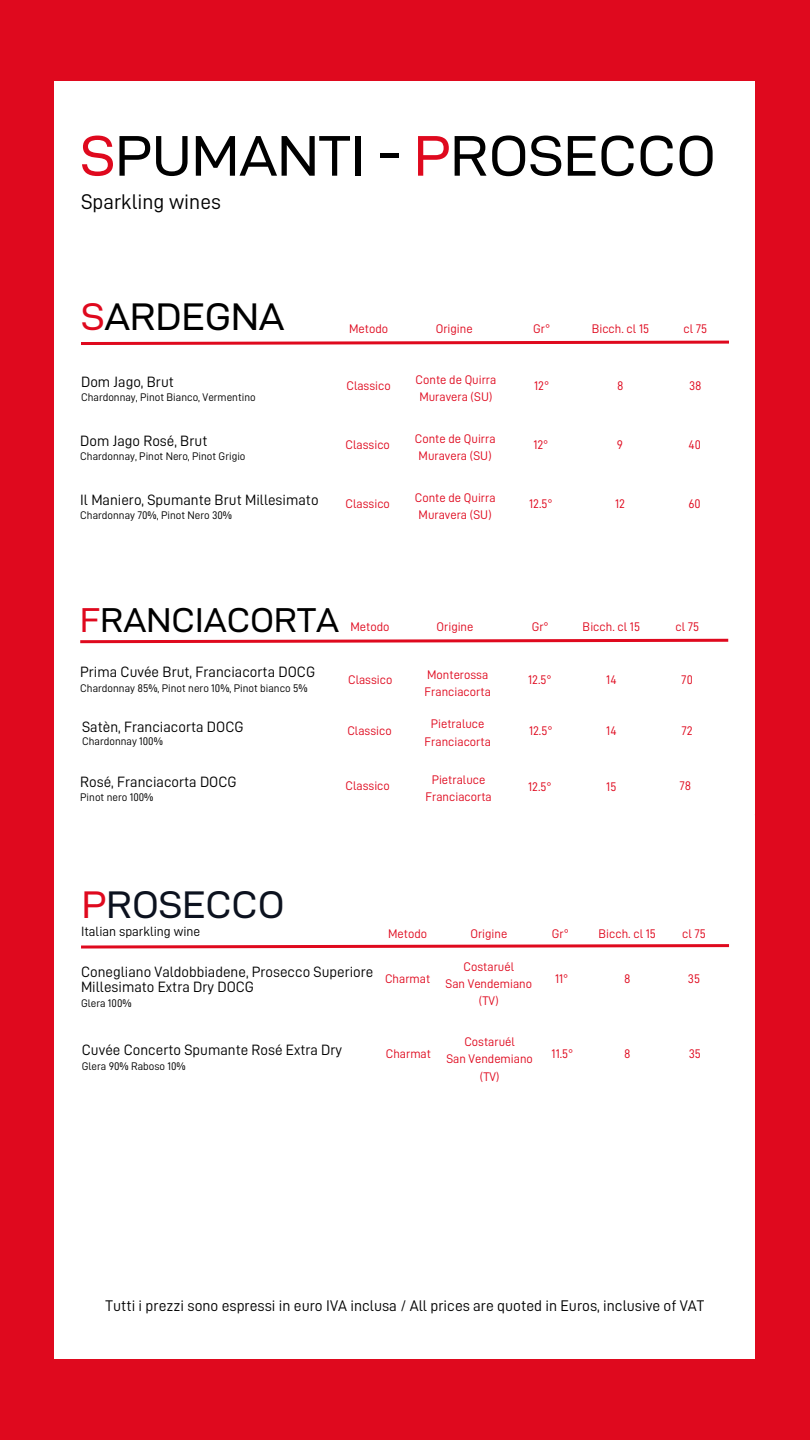
<style>
.page{position:relative;width:810px;height:1440px;background:#df091e}
.page>*{position:absolute;margin:0;border:0;box-sizing:border-box;transform-origin:0 0}
.t1{font:57.4px "D DIN Exp";color:#000}
.t2{font:38.6px "D DIN Exp";color:#000}
.t3{font:38.6px "D DIN Exp";color:#0c121f}
.t4{font:34.6px "D DIN Exp";color:#000}
.t5{font:21.3px "D DIN";color:#000}
.t6{font:15.5px "D DIN";color:#000}
.t7{font:15px/15px "D DIN";color:#000}
.t8{font:13.5px "D DIN";color:#000}
.t9{font:12.5px/17.1px "D DIN";color:#df091e;text-align:center}
.t10{font:11px "D DIN";color:#000}
.s1{color:#df091e}
</style>
<div class="page">
<div style="left:55px;top:81px;width:700px;height:1278px;background:#fff"></div>
<svg style="left:81px;top:340px;width:648px;height:5px"></svg>
<svg style="left:81px;top:944px;width:648px;height:5px"></svg>
<svg style="left:80px;top:638px;width:649px;height:6px"></svg>
<h1 class="t1" style="left:80px;top:124px;width:637px"><span class="s1">S</span>PUMANTI - <span class="s1">P</span>ROSECCO</h1>
<h4 class="t5" style="left:81px;top:191px;width:141px">Sparkling wines</h4>
<h6 class="t2" style="left:81px;top:295px;width:205px"><span class="s1">S</span>ARDEGNA</h6>
<h6 class="t9" style="left:349px;top:320px;width:41px">Metodo</h6>
<h6 class="t9" style="left:436px;top:320px;width:38px">Origine</h6>
<h6 class="t9" style="left:533px;top:320px;width:18px">Gr°</h6>
<h5 class="t9" style="left:592px;top:320px;width:59px">Bicch. cl 15</h5>
<p class="t9" style="left:683px;top:320px;width:25px">cl 75</p>
<h6 class="t7" style="left:81px;top:374px;width:94px">Dom Jago, Brut</h6>
<h6 class="t10" style="left:81px;top:392px;width:176px">Chardonnay, Pinot Bianco, Vermentino</h6>
<h5 class="t9" style="left:416px;top:371px;width:82px">Conte de Quirra<br>Muravera (SU)</h5>
<h6 class="t9" style="left:346px;top:377px;width:46px">Classico</h6>
<p class="t9" style="left:534px;top:377px;width:17px">12°</p>
<p class="t9" style="left:689px;top:377px;width:14px">38</p>
<p class="t9" style="left:617px;top:377px;width:8px">8</p>
<p class="t7" style="left:80px;top:433px;width:129px">Dom Jago Rosé, Brut</p>
<h6 class="t10" style="left:80px;top:451px;width:167px">Chardonnay, Pinot Nero, Pinot Grigio</h6>
<p class="t9" style="left:415px;top:430px;width:82px">Conte de Quirra<br>Muravera (SU)</p>
<h6 class="t9" style="left:346px;top:436px;width:46px">Classico</h6>
<h6 class="t9" style="left:533px;top:436px;width:17px">12°</h6>
<p class="t9" style="left:688px;top:436px;width:14px">40</p>
<h6 class="t9" style="left:617px;top:436px;width:8px">9</h6>
<h5 class="t7" style="left:80px;top:492px;width:240px">Il Maniero, Spumante Brut Millesimato</h5>
<p class="t10" style="left:80px;top:510px;width:153px">Chardonnay 70%, Pinot Nero 30%</p>
<p class="t9" style="left:415px;top:489px;width:82px">Conte de Quirra<br>Muravera (SU)</p>
<h6 class="t9" style="left:346px;top:495px;width:46px">Classico</h6>
<h6 class="t9" style="left:529px;top:495px;width:25px">12.5°</h6>
<h6 class="t9" style="left:688px;top:495px;width:14px">60</h6>
<h6 class="t9" style="left:615px;top:495px;width:11px">12</h6>
<h6 class="t4" style="left:80px;top:601px;width:261px"><span class="s1">F</span>RANCIACORTA</h6>
<h6 class="t9" style="left:350px;top:618px;width:41px">Metodo</h6>
<h6 class="t9" style="left:437px;top:618px;width:38px">Origine</h6>
<h6 class="t9" style="left:532px;top:618px;width:18px">Gr°</h6>
<h5 class="t9" style="left:583px;top:618px;width:59px">Bicch. cl 15</h5>
<h6 class="t9" style="left:675px;top:618px;width:25px">cl 75</h6>
<p class="t7" style="left:80px;top:665px;width:236px">Prima Cuvée Brut, Franciacorta DOCG</p>
<p class="t10" style="left:80px;top:683px;width:229px">Chardonnay 85%, Pinot nero 10%, Pinot bianco 5%</p>
<h6 class="t7" style="left:82px;top:719px;width:163px">Satèn, Franciacorta DOCG</h6>
<p class="t10" style="left:82px;top:736px;width:82px">Chardonnay 100%</p>
<h5 class="t9" style="left:348px;top:671px;width:46px">Classico</h5>
<p class="t9" style="left:425px;top:666px;width:68px;text-align:left">Monterossa<br>Franciacorta</p>
<h6 class="t9" style="left:528px;top:671px;width:25px">12.5°</h6>
<h6 class="t9" style="left:681px;top:671px;width:13px">70</h6>
<h6 class="t9" style="left:606px;top:671px;width:12px">14</h6>
<p class="t9" style="left:347px;top:722px;width:46px">Classico</p>
<h2 class="t9" style="left:425px;top:716px;width:68px">Pietraluce<br>Franciacorta</h2>
<h6 class="t9" style="left:529px;top:722px;width:25px">12.5°</h6>
<h6 class="t9" style="left:681px;top:722px;width:13px">72</h6>
<p class="t9" style="left:606px;top:722px;width:12px">14</p>
<p class="t7" style="left:80px;top:775px;width:158px">Rosé, Franciacorta DOCG</p>
<h6 class="t10" style="left:80px;top:792px;width:75px">Pinot nero 100%</h6>
<h5 class="t9" style="left:425px;top:772px;width:68px">Pietraluce<br>Franciacorta</h5>
<h6 class="t9" style="left:346px;top:778px;width:46px">Classico</h6>
<p class="t9" style="left:528px;top:778px;width:25px">12.5°</p>
<p class="t9" style="left:679px;top:778px;width:13px">78</p>
<p class="t9" style="left:606px;top:778px;width:12px">15</p>
<p class="t3" style="left:82px;top:883px;width:204px"><span class="s1">P</span>ROSECCO</p>
<h6 class="t8" style="left:81px;top:925px;width:121px">Italian sparkling wine</h6>
<h3 class="t9" style="left:388px;top:925px;width:41px">Metodo</h3>
<h6 class="t9" style="left:470px;top:925px;width:38px">Origine</h6>
<h6 class="t9" style="left:552px;top:925px;width:18px">Gr°</h6>
<h6 class="t9" style="left:599px;top:925px;width:59px">Bicch. cl 15</h6>
<h6 class="t9" style="left:682px;top:925px;width:25px">cl 75</h6>
<h5 class="t7" style="left:81px;top:964px;width:294px">Conegliano Valdobbiadene, Prosecco Superiore<br>Millesimato Extra Dry DOCG</h5>
<p class="t10" style="left:81px;top:998px;width:52px">Glera 100%</p>
<p class="t9" style="left:446px;top:958px;width:88px">Costaruél<br>San Vendemiano (TV)</p>
<h6 class="t9" style="left:385px;top:970px;width:47px">Charmat</h6>
<h6 class="t9" style="left:555px;top:970px;width:15px">11°</h6>
<h6 class="t9" style="left:688px;top:970px;width:14px">35</h6>
<h5 class="t9" style="left:624px;top:970px;width:8px">8</h5>
<p class="t7" style="left:82px;top:1042px;width:262px">Cuvée Concerto Spumante Rosé Extra Dry</p>
<h5 class="t10" style="left:82px;top:1061px;width:105px">Glera 90% Raboso 10%</h5>
<h6 class="t9" style="left:446px;top:1034px;width:88px">Costaruél<br>San Vendemiano (TV)</h6>
<p class="t9" style="left:386px;top:1046px;width:47px">Charmat</p>
<h6 class="t9" style="left:552px;top:1046px;width:23px">11.5°</h6>
<h6 class="t9" style="left:689px;top:1046px;width:14px">35</h6>
<p class="t9" style="left:624px;top:1046px;width:8px">8</p>
<h2 class="t6" style="left:106px;top:1298px;width:600px">Tutti i prezzi sono espressi in euro IVA inclusa / All prices are quoted in Euros, inclusive of VAT</h2>
</div>
